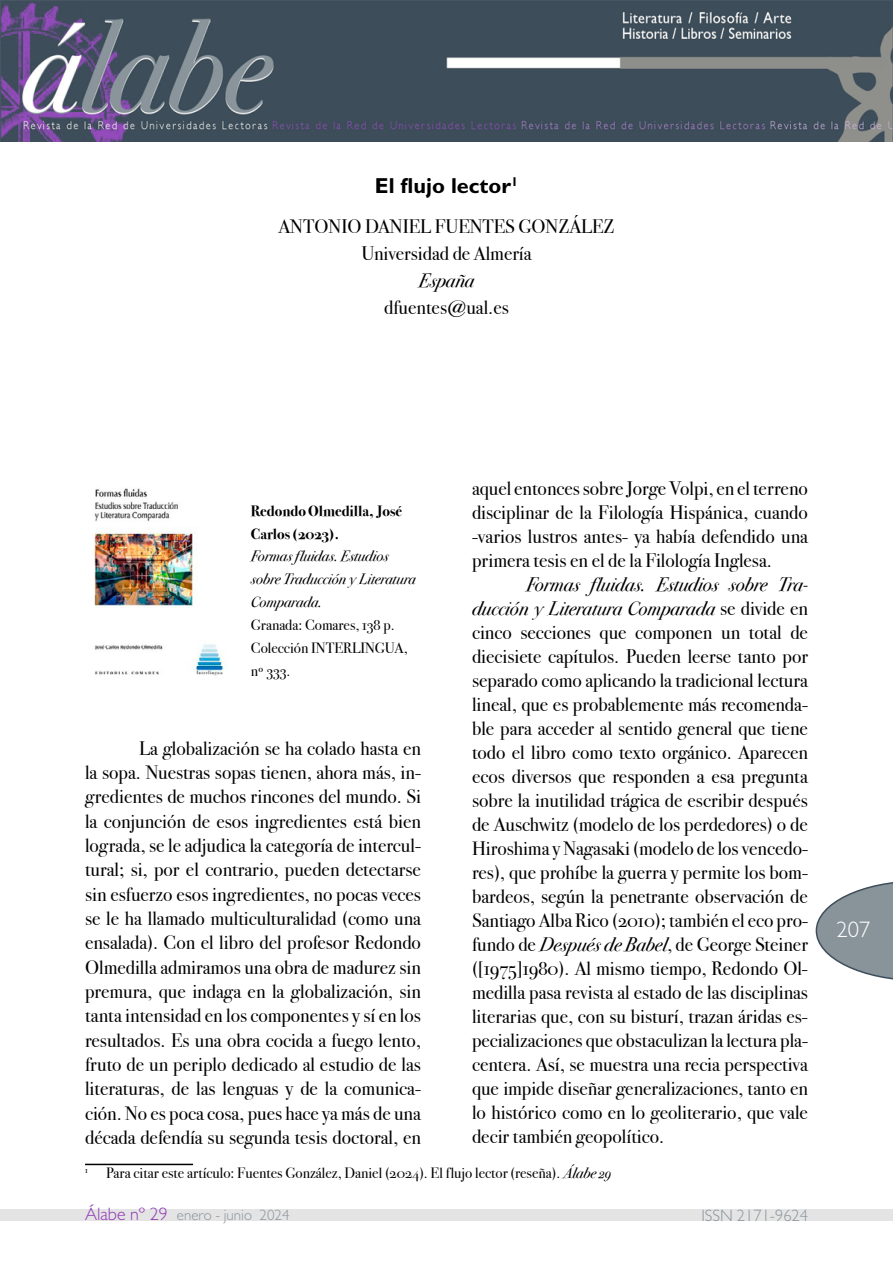
<style>
.page{position:relative;width:893px;height:1263px;background:#fff}
.page>*{position:absolute;margin:0;border:0;box-sizing:border-box;transform-origin:0 0}
.t1{font:300 22.5px "Gill Sans";color:#fff}
.t2{font:700 21.75px "Gill Sans";color:#000}
.t3{font:19.5px/24px "Bodoni Svty Two OSITCTT Book";color:#000;text-align:justify}
.t4{font:19.5px/24px "Bodoni Svty Two OSITCTT Book It";color:#000;text-align:right}
.t5{font:300 16.5px "Gill Sans";color:#8b959c}
.t6{font:15px/22.8px "Bodoni Svty Two OSITCTT Book";color:#000}
.t7{font:15px/22.8px "Bodoni Svty Two OSITCTT Book It";color:#000}
.t8{font:15px/22.8px "Bodoni Svty Two OSITCTT Bold";color:#000}
.t9{font:300 15px "Gill Sans";color:#8b959c}
.s1{font-family:"Bodoni Svty Two OSITCTT Book"}
.s2{font-family:"Bodoni Svty Two OSITCTT Book It"}
.s3{font-size:18px;color:#9038b7}
</style>
<div class="page">
<svg style="left:816px;top:882px;width:77px;height:98px"></svg>
<img style="left:0;top:0;width:893px;height:141px">
<div style="left:0;top:1210px;width:893px;height:11px;background:#e4e4e4"></div>
<hr style="left:85px;top:1164px;width:108px;height:1px;background:#000">
<img style="left:94px;top:488px;width:132px;height:188px">
<p class="t2" style="left:375px;top:173px;width:145px">El flujo lector<sup>1</sup></p>
<p class="t3" style="left:279px;top:213px;width:337px;line-height:27px;text-align:center">ANTONIO DANIEL FUENTES GONZÁLEZ<br>Universidad de Almería</p>
<p class="t4" style="left:418px;top:269px;width:57px">España</p>
<p class="t3" style="left:384px;top:296px;width:126px">dfuentes@ual.es</p>
<p class="t8" style="left:251px;top:499px;width:153px">Redondo Olmedilla, José<br>Carlos (2023).</p>
<p class="t7" style="left:251px;top:545px;width:167px">Formas fluidas. Estudios sobre Traducción y Literatura<br>Comparada.</p>
<p class="t6" style="left:251px;top:613px;width:158px">Granada: Comares, 138 p.<br>Colección INTERLINGUA, nº 333.</p>
<p class="t3" style="left:85px;top:736px;width:337px;text-indent:54px">La globalización se ha colado hasta en la sopa. Nuestras sopas tienen, ahora más, in&shy;gredientes de muchos rincones del mundo. Si la conjunción de esos ingredientes está bien lograda, se le adjudica la categoría de intercul&shy;tural; si, por el contrario, pueden detectarse sin esfuerzo esos ingredientes, no pocas veces se le ha llamado multiculturalidad (como una ensalada). Con el libro del profesor Redondo Olmedilla admiramos una obra de madurez sin premura, que indaga en la globalización, sin tanta intensidad en los componentes y sí en los resultados. Es una obra cocida a fuego lento, fruto de un periplo dedicado al estudio de las literaturas, de las lenguas y de la comunica&shy;ción. No es poca cosa, pues hace ya más de una década defendía su segunda tesis doctoral, en</p>
<p class="t3" style="left:472px;top:476px;width:337px">aquel entonces sobre Jorge Volpi, en el terreno disciplinar de la Filología Hispánica, cuando -varios lustros antes- ya había defendido una primera tesis en el de la Filología Inglesa.</p>
<p class="t4" style="left:472px;top:572px;width:337px">Formas fluidas. Estudios sobre Tra&shy;ducción y Literatura Comparada <span class="s1">se divide en</span></p>
<p class="t3" style="left:472px;top:620px;width:337px">cinco secciones que componen un total de diecisiete capítulos. Pueden leerse tanto por separado como aplicando la tradicional lectura lineal, que es probablemente más recomenda&shy;ble para acceder al sentido general que tiene todo el libro como texto orgánico. Aparecen ecos diversos que responden a esa pregunta sobre la inutilidad trágica de escribir después de Auschwitz (modelo de los perdedores) o de Hiroshima y Nagasaki (modelo de los vencedo&shy;res), que prohíbe la guerra y permite los bom&shy;bardeos, según la penetrante observación de Santiago Alba Rico (2010); también el eco pro&shy;fundo de <span class="s2">Después de Babel</span>, de George Steiner ([1975]1980). Al mismo tiempo, Redondo Ol&shy;medilla pasa revista al estado de las disciplinas literarias que, con su bisturí, trazan áridas es&shy;pecializaciones que obstaculizan la lectura pla&shy;centera. Así, se muestra una recia perspectiva que impide diseñar generalizaciones, tanto en lo histórico como en lo geoliterario, que vale decir también geopolítico.</p>
<p class="t6" style="left:85px;top:1161px;width:528px"><sup>1</sup> Para citar este artículo: Fuentes González, Daniel (2024). El flujo lector (reseña). <span class="s2">Álabe 29</span></p>
<p class="t9" style="left:85px;top:1206px;width:206px"><span class="s3">Álabe nº 29</span> enero - junio 2024</p>
<p class="t5" style="left:701px;top:1205px;width:108px">ISSN 2171-9624</p>
<p class="t1" style="left:837px;top:916px;width:35px">207</p>
</div>
